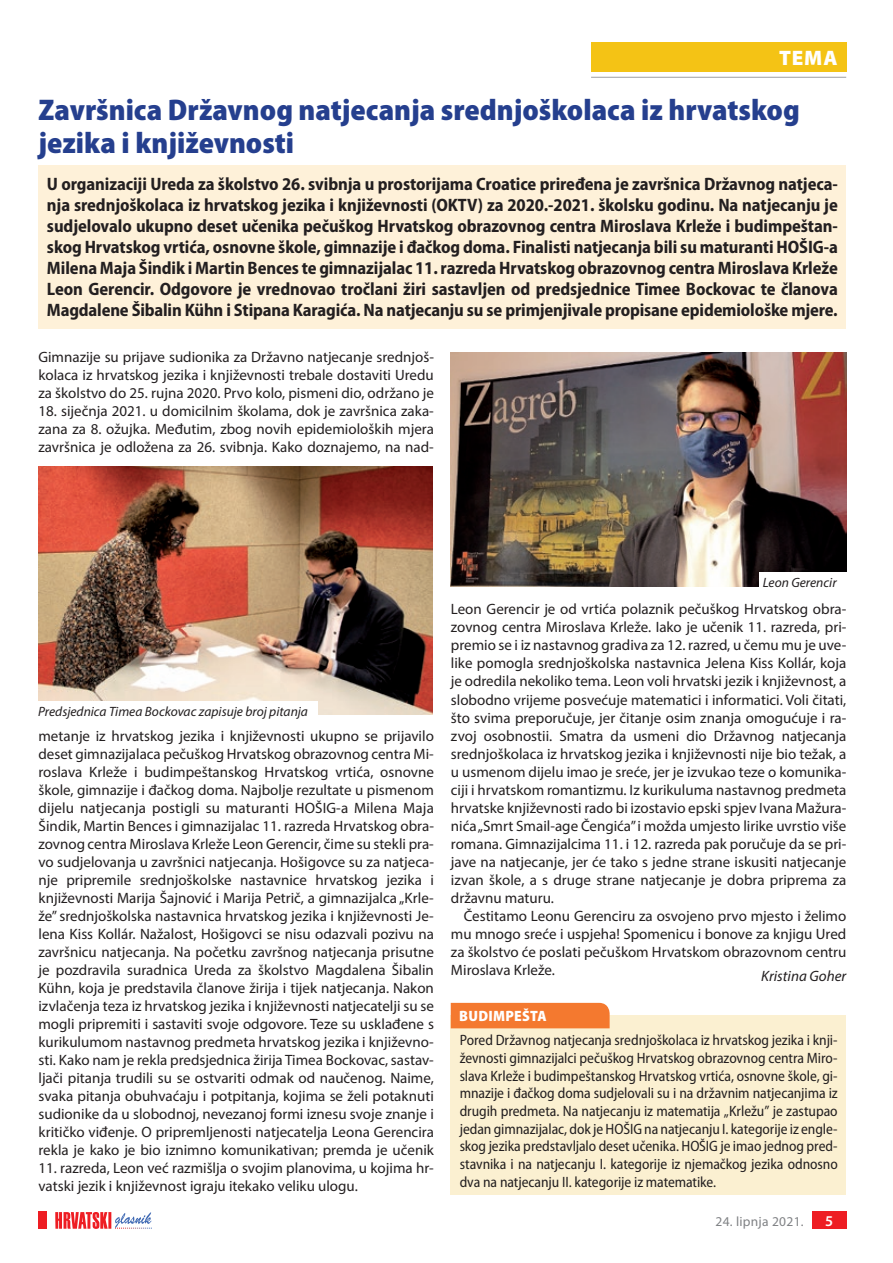
<style>
.page{position:relative;width:893px;height:1263px;background:#fff}
.page>*{position:absolute;margin:0;border:0;box-sizing:border-box;transform-origin:0 0}
.t1{font:900 semi-condensed 30px/33px "Myriad Pro";color:#253f8e}
.t2{font:900 21px "Myriad Pro";color:#fff}
.t3{font:700 semi-condensed 18px/21px "Myriad Pro";letter-spacing:-.01em;color:#231f20;text-align:justify}
.t4{font:15px/18px "Myriad Pro";color:#231f20;text-align:justify}
.t5{font:semi-condensed 15px/17.7px "Myriad Pro";letter-spacing:-.005em;color:#231f20;text-align:justify}
.t6{font:italic 15px "Myriad Pro";color:#231f20}
.t7{font:900 semi-condensed 15px "Myriad Pro";letter-spacing:.02em;color:#fff}
.t8{font:600 15px "Myriad Pro";color:#fff}
.t9{font:italic 13.5px "Myriad Pro";color:#231f20}
.t10{font:13.5px "Myriad Pro";letter-spacing:.02em;color:#808285}
</style>
<div class="page">
<div style="left:812px;top:1212px;width:34px;height:17px;background:#ee1d23"></div>
<svg style="left:55px;top:1212px;width:97px;height:17px"></svg>
<div style="left:38px;top:1212px;width:9px;height:17px;background:#ee1d23"></div>
<div style="left:591px;top:43px;width:255px;height:29px;background:#f4c315"></div>
<hr style="left:591px;top:77px;width:255px;height:1px;background:#a8a9ad">
<div style="left:38px;top:165px;width:808px;height:163px;background:#fef1d9"></div>
<img style="left:38px;top:467px;width:395px;height:247px">
<img style="left:451px;top:353px;width:395px;height:233px">
<div style="left:34px;top:701px;width:283px;height:20px;background:#fff"></div>
<div style="left:759px;top:572px;width:98px;height:20px;background:#fff"></div>
<div style="left:451px;top:1015px;width:395px;height:180px;background:#fbf0d1"></div>
<div style="left:451px;top:1003px;width:159px;height:25px;background:#f4792f"></div>
<h2 class="t2" style="left:779px;top:44px;width:60px">TEMA</h2>
<h1 class="t1" style="left:38px;top:93px;width:763px">Završnica Državnog natjecanja srednjoškolaca iz hrvatskog jezika i književnosti</h1>
<p class="t3" style="left:47px;top:173px;width:792px">U organizaciji Ureda za školstvo 26. svibnja u prostorijama Croatice priređena je završnica Državnog natjeca&shy;nja srednjoškolaca iz hrvatskog jezika i književnosti (OKTV) za 2020.-2021. školsku godinu. Na natjecanju je sudjelovalo ukupno deset učenika pečuškog Hrvatskog obrazovnog centra Miroslava Krleže i budimpeštan&shy;skog Hrvatskog vrtića, osnovne škole, gimnazije i đačkog doma. Finalisti natjecanja bili su maturanti HOŠIG-a Milena Maja Šindik i Martin Bences te gimnazijalac 11. razreda Hrvatskog obrazovnog centra Miroslava Krleže Leon Gerencir. Odgovore je vrednovao tročlani žiri sastavljen od predsjednice Timee Bockovac te članova Magdalene Šibalin Kühn i Stipana Karagića. Na natjecanju su se primjenjivale propisane epidemiološke mjere.</p>
<p class="t4" style="left:38px;top:348px;width:397px">Gimnazije su prijave sudionika za Državno natjecanje srednjoš&shy;kolaca iz hrvatskog jezika i književnosti trebale dostaviti Uredu za školstvo do 25. rujna 2020. Prvo kolo, pismeni dio, održano je</p>
<p class="t4" style="left:38px;top:402px;width:397px">18. siječnja 2021. u domicilnim školama, dok je završnica zaka&shy;zana za 8. ožujka. Međutim, zbog novih epidemioloških mjera završnica je odložena za 26. svibnja. Kako doznajemo, na nad-</p>
<p class="t9" style="left:38px;top:703px;width:271px">Predsjednica Timea Bockovac zapisuje broj pitanja</p>
<p class="t4" style="left:38px;top:726px;width:397px">metanje iz hrvatskog jezika i književnosti ukupno se prijavilo deset gimnazijalaca pečuškog Hrvatskog obrazovnog centra Mi&shy;roslava Krleže i budimpeštanskog Hrvatskog vrtića, osnovne škole, gimnazije i đačkog doma. Najbolje rezultate u pismenom dijelu natjecanja postigli su maturanti HOŠIG-a Milena Maja Šindik, Martin Bences i gimnazijalac 11. razreda Hrvatskog obra&shy;zovnog centra Miroslava Krleže Leon Gerencir, čime su stekli pra&shy;vo sudjelovanja u završnici natjecanja. Hošigovce su za natjeca&shy;nje pripremile srednjoškolske nastavnice hrvatskog jezika i književnosti Marija Šajnović i Marija Petrič, a gimnazijalca „Krle&shy;že” srednjoškolska nastavnica hrvatskog jezika i književnosti Je&shy;lena Kiss Kollár. Nažalost, Hošigovci se nisu odazvali pozivu na završnicu natjecanja. Na početku završnog natjecanja prisutne je pozdravila suradnica Ureda za školstvo Magdalena Šibalin Kühn, koja je predstavila članove žirija i tijek natjecanja. Nakon izvlačenja teza iz hrvatskog jezika i književnosti natjecatelji su se mogli pripremiti i sastaviti svoje odgovore. Teze su usklađene s kurikulumom nastavnog predmeta hrvatskog jezika i književno&shy;sti. Kako nam je rekla predsjednica žirija Timea Bockovac, sastav&shy;ljači pitanja trudili su se ostvariti odmak od naučenog. Naime, svaka pitanja obuhvaćaju i potpitanja, kojima se želi potaknuti sudionike da u slobodnoj, nevezanoj formi iznesu svoje znanje i kritičko viđenje. O pripremljenosti natjecatelja Leona Gerencira rekla je kako je bio iznimno komunikativan; premda je učenik</p>
<p class="t4" style="left:38px;top:1158px;width:397px">11. razreda, Leon već razmišlja o svojim planovima, u kojima hr&shy;vatski jezik i književnost igraju itekako veliku ulogu.</p>
<p class="t9" style="left:763px;top:574px;width:75px">Leon Gerencir</p>
<p class="t4" style="left:451px;top:600px;width:397px">Leon Gerencir je od vrtića polaznik pečuškog Hrvatskog obra&shy;zovnog centra Miroslava Krleže. Iako je učenik 11. razreda, pri&shy;premio se i iz nastavnog gradiva za 12. razred, u čemu mu je uve&shy;like pomogla srednjoškolska nastavnica Jelena Kiss Kollár, koja je odredila nekoliko tema. Leon voli hrvatski jezik i književnost, a slobodno vrijeme posvećuje matematici i informatici. Voli čitati, što svima preporučuje, jer čitanje osim znanja omogućuje i ra&shy;zvoj osobnostii. Smatra da usmeni dio Državnog natjecanja srednjoškolaca iz hrvatskog jezika i književnosti nije bio težak, a u usmenom dijelu imao je sreće, jer je izvukao teze o komunika&shy;ciji i hrvatskom romantizmu. Iz kurikuluma nastavnog predmeta hrvatske književnosti rado bi izostavio epski spjev Ivana Mažura&shy;nića „Smrt Smail-age Čengića” i možda umjesto lirike uvrstio više romana. Gimnazijalcima 11. i 12. razreda pak poručuje da se pri&shy;jave na natjecanje, jer će tako s jedne strane iskusiti natjecanje izvan škole, a s druge strane natjecanje je dobra priprema za državnu maturu.</p>
<p class="t4" style="left:451px;top:906px;width:397px;text-indent:13px">Čestitamo Leonu Gerenciru za osvojeno prvo mjesto i želimo mu mnogo sreće i uspjeha! Spomenicu i bonove za knjigu Ured za školstvo će poslati pečuškom Hrvatskom obrazovnom centru Miroslava Krleže.</p>
<p class="t6" style="left:761px;top:966px;width:87px">Kristina Goher</p>
<p class="t7" style="left:459px;top:1006px;width:89px">BUDIMPEŠTA</p>
<p class="t5" style="left:460px;top:1031px;width:380px">Pored Državnog natjecanja srednjoškolaca iz hrvatskog jezika i knji&shy;ževnosti gimnazijalci pečuškog Hrvatskog obrazovnog centra Miro&shy;slava Krleže i budimpeštanskog Hrvatskog vrtića, osnovne škole, gi&shy;mnazije i đačkog doma sudjelovali su i na državnim natjecanjima iz drugih predmeta. Na natjecanju iz matematija „Krležu” je zastupao jedan gimnazijalac, dok je HOŠIG na natjecanju I. kategorije iz engle&shy;skog jezika predstavljalo deset učenika. HOŠIG je imao jednog pred&shy;stavnika i na natjecanju I. kategorije iz njemačkog jezika odnosno dva na natjecanju II. kategorije iz matematike.</p>
<p class="t10" style="left:715px;top:1213px;width:90px">24. lipnja 2021.</p>
<p class="t8" style="left:825px;top:1211px;width:10px">5</p>
</div>
